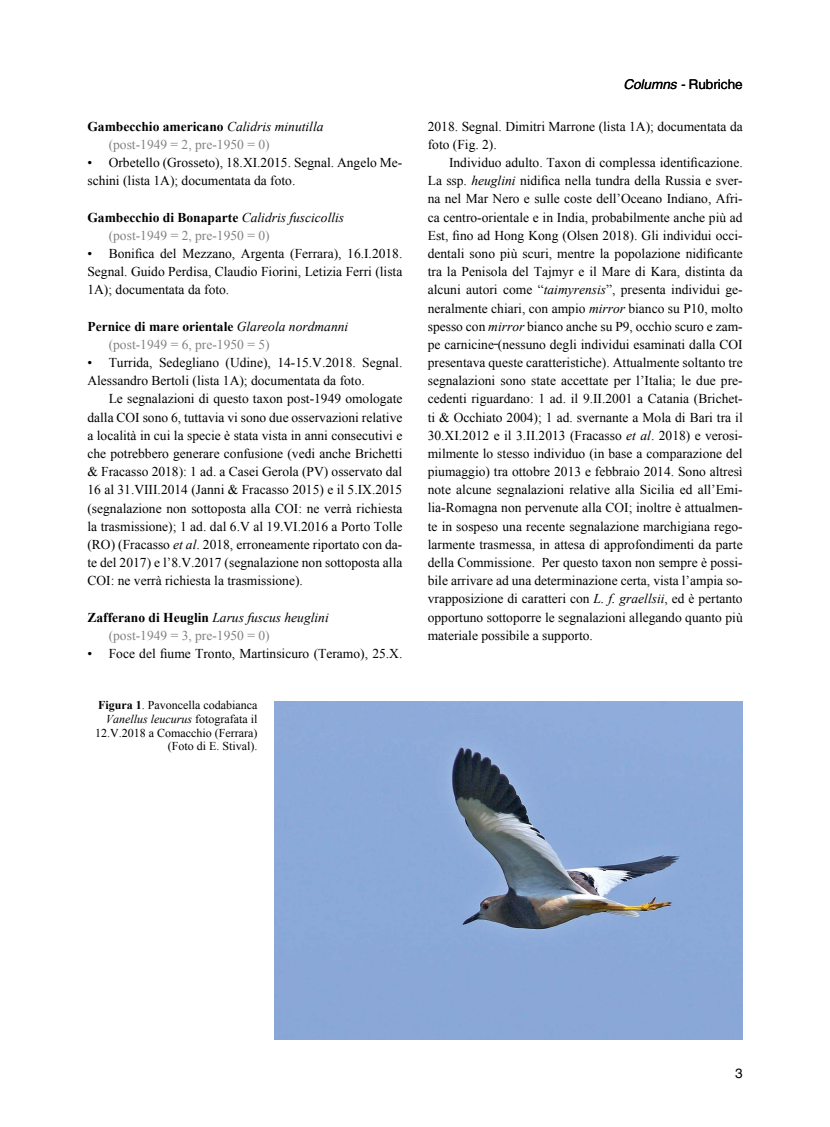
<style>
.page{position:relative;width:830px;height:1127px;background:#fff}
.page>*{position:absolute;margin:0;border:0;box-sizing:border-box;transform-origin:0 0}
.t1{font:13.5px/18.1px "Times New Roman";color:#000}
.t2{font:13.5px/18.1px "Times New Roman";color:#808285}
.t3{font:italic 13.5px "Helvetica";color:#000}
.t4{font:13.5px "Helvetica";color:#000}
.t5{font:12px/13.6px "Times New Roman";color:#000;text-align:right}
.s1{font-weight:700;color:#000}
.s2{font-style:italic;color:#000}
.s3{font-style:italic}
.s4{font-weight:700}
.s5{font-style:normal}
</style>
<div class="page">
<img style="left:274px;top:701px;width:468px;height:339px">
<p class="t2" style="left:109px;top:117px;width:216px;text-indent:-21px"><span class="s1">Gambecchio americano</span> <span class="s2">Calidris minutilla </span>(post-1949 = 2, pre-1950 = 0)</p>
<p class="t1" style="left:87px;top:153px;width:316px">• Orbetello (Grosseto), 18.XI.2015. Segnal. Angelo Me&shy;schini (lista 1A); documentata da foto.</p>
<p class="t2" style="left:109px;top:208px;width:237px;text-indent:-21px"><span class="s1">Gambecchio di Bonaparte</span> <span class="s2">Calidris fuscicollis </span>(post-1949 = 2, pre-1950 = 0)</p>
<p class="t1" style="left:87px;top:244px;width:316px;text-align:justify">• Bonifica del Mezzano, Argenta (Ferrara), 16.I.2018.<br>Segnal. Guido Perdisa, Claudio Fiorini, Letizia Ferri (lista 1A); documentata da foto.</p>
<p class="t2" style="left:109px;top:317px;width:241px;text-indent:-21px"><span class="s1">Pernice di mare orientale</span> <span class="s2">Glareola nordmanni </span>(post-1949 = 6, pre-1950 = 5)</p>
<p class="t1" style="left:87px;top:353px;width:316px">• Turrida, Sedegliano (Udine), 14-15.V.2018. Segnal.<br>Alessandro Bertoli (lista 1A); documentata da foto.</p>
<p class="t1" style="left:87px;top:389px;width:316px;text-align:justify;text-indent:21px">Le segnalazioni di questo taxon post-1949 omologate dalla COI sono 6, tuttavia vi sono due osservazioni relative a località in cui la specie è stata vista in anni consecutivi e che potrebbero generare confusione (vedi anche Brichetti &amp; Fracasso 2018): 1 ad. a Casei Gerola (PV) osservato dal 16 al 31.VIII.2014 (Janni &amp; Fracasso 2015) e il 5.IX.2015 (segnalazione non sottoposta alla COI: ne verrà richiesta la trasmissione); 1 ad. dal 6.V al 19.VI.2016 a Porto Tolle (RO) (Fracasso <span class="s3">et al</span>. 2018, erroneamente riportato con da&shy;te del 2017) e l’8.V.2017 (segnalazione non sottoposta alla COI: ne verrà richiesta la trasmissione).</p>
<p class="t2" style="left:109px;top:608px;width:221px;text-indent:-21px"><span class="s1">Zafferano di Heuglin</span> <span class="s2">Larus fuscus heuglini </span>(post-1949 = 3, pre-1950 = 0)</p>
<p class="t1" style="left:87px;top:644px;width:316px">• Foce del fiume Tronto, Martinsicuro (Teramo), 25.X.</p>
<p class="t5" style="left:95px;top:698px;width:164px"><span class="s4">Figura 1</span>. Pavoncella codabianca<br><span class="s3">Vanellus leucurus</span> fotografata il<br>12.V.2018 a Comacchio (Ferrara) (Foto di E. Stival).</p>
<p class="t3" style="left:623px;top:77px;width:121px">Columns - <span class="s5">Rubriche</span></p>
<p class="t1" style="left:427px;top:117px;width:316px">2018. Segnal. Dimitri Marrone (lista 1A); documentata da foto (Fig. 2).</p>
<p class="t1" style="left:427px;top:153px;width:316px;text-align:justify;text-indent:21px">Individuo adulto. Taxon di complessa identificazione.<br>La ssp. <span class="s3">heuglini</span> nidifica nella tundra della Russia e sver&shy;na nel Mar Nero e sulle coste dell’Oceano Indiano, Afri&shy;ca centro-orientale e in India, probabilmente anche più ad Est, fino ad Hong Kong (Olsen 2018). Gli individui occi&shy;dentali sono più scuri, mentre la popolazione nidificante tra la Penisola del Tajmyr e il Mare di Kara, distinta da alcuni autori come “<span class="s3">taimyrensis</span>”, presenta individui ge&shy;neralmente chiari, con ampio <span class="s3">mirror</span> bianco su P10, molto spesso con <span class="s3">mirror</span> bianco anche su P9, occhio scuro e zam&shy;pe carnicine (nessuno degli individui esaminati dalla COI presentava queste caratteristiche). Attualmente soltanto tre segnalazioni sono state accettate per l’Italia; le due pre&shy;cedenti riguardano: 1 ad. il 9.II.2001 a Catania (Brichet&shy;ti &amp; Occhiato 2004); 1 ad. svernante a Mola di Bari tra il 30.XI.2012 e il 3.II.2013 (Fracasso <span class="s3">et al</span>. 2018) e verosi&shy;milmente lo stesso individuo (in base a comparazione del piumaggio) tra ottobre 2013 e febbraio 2014. Sono altresì note alcune segnalazioni relative alla Sicilia ed all’Emi&shy;lia-Romagna non pervenute alla COI; inoltre è attualmen&shy;te in sospeso una recente segnalazione marchigiana rego&shy;larmente trasmessa, in attesa di approfondimenti da parte della Commissione. Per questo taxon non sempre è possi&shy;bile arrivare ad una determinazione certa, vista l’ampia so&shy;vrapposizione di caratteri con <span class="s3">L. f. graellsii</span>, ed è pertanto opportuno sottoporre le segnalazioni allegando quanto più materiale possibile a supporto.</p>
<p class="t4" style="left:734px;top:1065px;width:9px">3</p>
</div>
